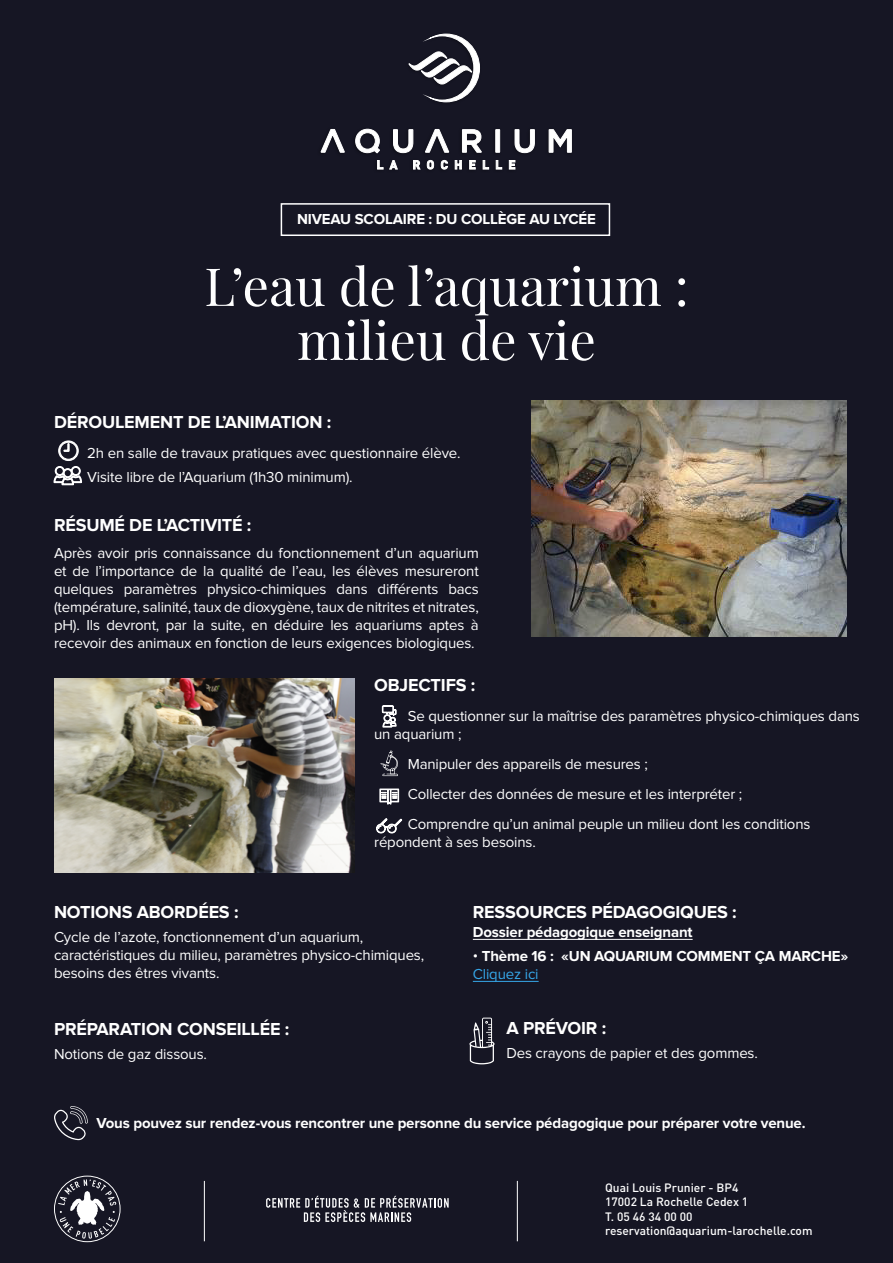
<style>
.page{position:relative;width:893px;height:1263px;background:#161624}
.page>*{position:absolute;margin:0;border:0;box-sizing:border-box;transform-origin:0 0}
.t1{font:52.5px "Playfair Display";color:#fff}
.t2{font:700 18px "Proxima Nova";letter-spacing:-.01em;color:#fff}
.t3{font:15px/18px "Proxima Nova";letter-spacing:-.01em;color:#fff}
.t4{font:700 15px/18px "Proxima Nova";letter-spacing:-.01em;color:#fff}
.t5{font:500 12px/14.4px "DIN Pro";color:#fff}
.s1{font-weight:400}
.s2{font-weight:400;color:#36a7e9}
</style>
<div class="page">
<svg style="left:509px;top:160px;width:6px;height:9px"></svg>
<svg style="left:496px;top:160px;width:6px;height:9px"></svg>
<svg style="left:483px;top:160px;width:6px;height:9px"></svg>
<svg style="left:469px;top:160px;width:6px;height:9px"></svg>
<svg style="left:455px;top:160px;width:7px;height:9px"></svg>
<svg style="left:441px;top:160px;width:7px;height:9px"></svg>
<svg style="left:427px;top:160px;width:7px;height:9px"></svg>
<svg style="left:413px;top:160px;width:7px;height:9px"></svg>
<svg style="left:390px;top:160px;width:7px;height:9px"></svg>
<svg style="left:377px;top:160px;width:6px;height:9px"></svg>
<svg style="left:549px;top:129px;width:23px;height:23px"></svg>
<svg style="left:515px;top:129px;width:20px;height:24px"></svg>
<div style="left:496px;top:130px;width:4px;height:22px;border:1px solid #fff"></div>
<svg style="left:462px;top:129px;width:19px;height:23px"></svg>
<svg style="left:425px;top:129px;width:24px;height:23px"></svg>
<svg style="left:393px;top:129px;width:20px;height:24px"></svg>
<svg style="left:355px;top:129px;width:24px;height:24px"></svg>
<svg style="left:321px;top:129px;width:23px;height:23px"></svg>
<svg style="left:409px;top:34px;width:71px;height:68px"></svg>
<svg style="left:266px;top:1196px;width:183px;height:26px"></svg>
<hr style="left:204px;top:1181px;width:1px;height:60px;background:#fff">
<hr style="left:517px;top:1181px;width:1px;height:60px;background:#fff">
<svg style="left:54px;top:1175px;width:67px;height:67px"></svg>
<div style="left:281px;top:203px;width:329px;height:33px;border:2px solid #fff"></div>
<hr style="left:473px;top:939px;width:220px;height:1px;background:#fff">
<hr style="left:473px;top:981px;width:66px;height:1px;background:#36a7e9">
<svg style="left:469px;top:1017px;width:25px;height:47px"></svg>
<svg style="left:54px;top:1106px;width:34px;height:34px"></svg>
<svg style="left:54px;top:441px;width:28px;height:44px"></svg>
<img style="left:54px;top:678px;width:300px;height:195px">
<svg style="left:382px;top:705px;width:14px;height:22px"></svg>
<svg style="left:381px;top:750px;width:17px;height:26px"></svg>
<svg style="left:380px;top:789px;width:19px;height:16px"></svg>
<svg style="left:376px;top:818px;width:26px;height:16px"></svg>
<img style="left:531px;top:400px;width:316px;height:237px">
<p class="t4" style="left:297px;top:210px;width:300px">NIVEAU SCOLAIRE : DU COLLÈGE AU LYCÉE</p>
<h1 class="t1" style="left:204px;top:253px;width:486px">L’eau de l’aquarium :</h1>
<h1 class="t1" style="left:297px;top:308px;width:300px">milieu de vie</h1>
<p class="t2" style="left:54px;top:411px;width:279px">DÉROULEMENT DE L’ANIMATION :</p>
<p class="t3" style="left:87px;top:441px;width:375px;line-height:24px">2h en salle de travaux pratiques avec questionnaire élève.<br>Visite libre de l’Aquarium (1h30 minimum).</p>
<p class="t2" style="left:54px;top:514px;width:199px">RÉSUMÉ DE L’ACTIVITÉ :</p>
<p class="t3" style="left:54px;top:544px;width:426px;text-align:justify">Après avoir pris connaissance du fonctionnement d’un aquarium et de l’importance de la qualité de l’eau, les élèves mesureront quelques paramètres physico-chimiques dans différents bacs (température, salinité, taux de dioxygène, taux de nitrites et nitrates, pH). Ils devront, par la suite, en déduire les aquariums aptes à recevoir des animaux en fonction de leurs exigences biologiques.</p>
<p class="t2" style="left:374px;top:675px;width:103px">OBJECTIFS :</p>
<p class="t3" style="left:374px;top:708px;width:487px;text-indent:33px">Se questionner sur la maîtrise des paramètres physico-chimiques dans un aquarium ;</p>
<p class="t3" style="left:408px;top:750px;width:404px;line-height:30px">Manipuler des appareils de mesures ;<br>Collecter des données de mesure et les interpréter ;<br>Comprendre qu’un animal peuple un milieu dont les conditions</p>
<p class="t3" style="left:374px;top:834px;width:163px">répondent à ses besoins.</p>
<p class="t2" style="left:54px;top:902px;width:186px">NOTIONS ABORDÉES :</p>
<p class="t3" style="left:54px;top:928px;width:372px">Cycle de l’azote, fonctionnement d’un aquarium, caractéristiques du milieu, paramètres physico-chimiques, besoins des êtres vivants.</p>
<p class="t2" style="left:54px;top:1018px;width:237px">PRÉPARATION CONSEILLÉE :</p>
<p class="t3" style="left:54px;top:1045px;width:154px">Notions de gaz dissous.</p>
<p class="t2" style="left:473px;top:901px;width:265px">RESSOURCES PÉDAGOGIQUES :</p>
<p class="t4" style="left:473px;top:924px;width:221px">Dossier pédagogique enseignant</p>
<p class="t4" style="left:473px;top:948px;width:377px"><span class="s1">•</span> Thème 16 : «UN AQUARIUM COMMENT ÇA MARCHE»<br><span class="s2">Cliquez ici</span></p>
<p class="t2" style="left:506px;top:1017px;width:101px">A PRÉVOIR :</p>
<p class="t3" style="left:506px;top:1044px;width:253px">Des crayons de papier et des gommes.</p>
<p class="t4" style="left:97px;top:1114px;width:710px">Vous pouvez sur rendez-vous rencontrer une personne du service pédagogique pour préparer votre venue.</p>
<p class="t5" style="left:605px;top:1180px;width:209px">Quai Louis Prunier - BP4<br>17002 La Rochelle Cedex 1<br>T. 05 46 34 00 00 reservation@aquarium-larochelle.com</p>
</div>
